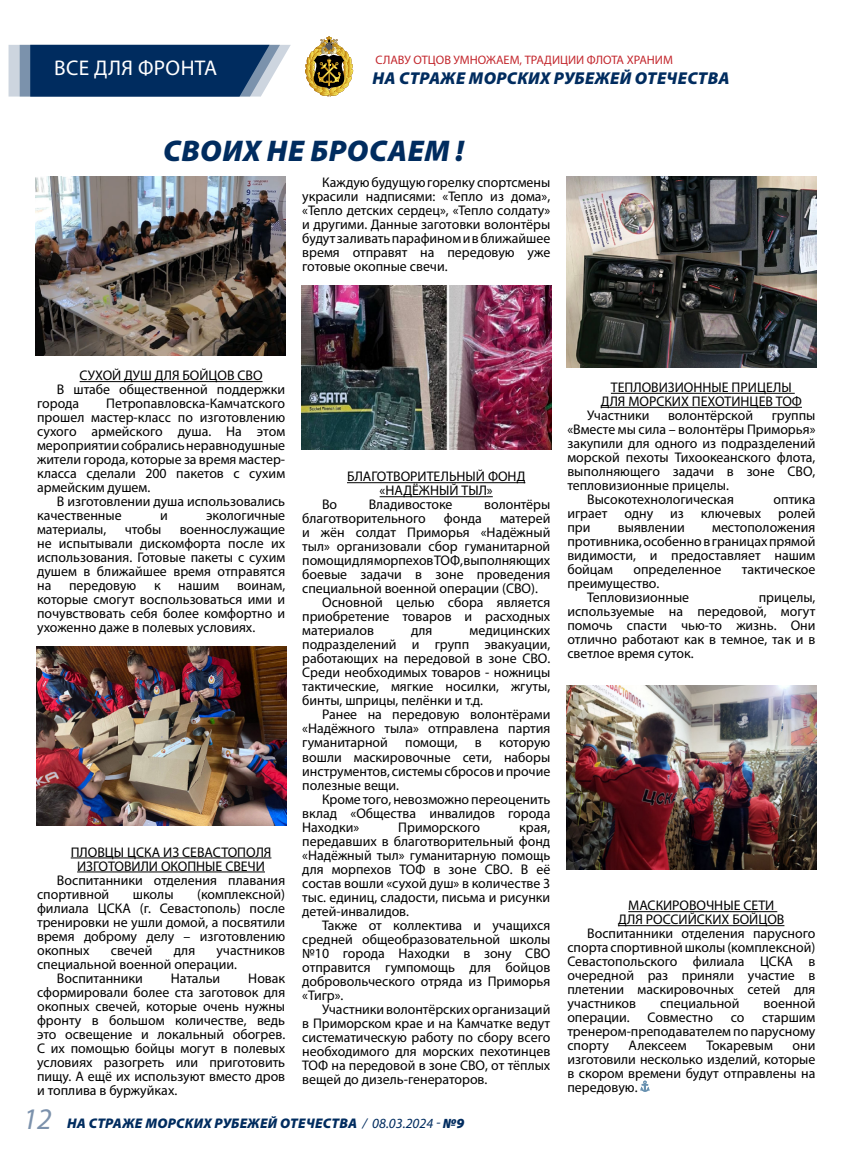
<style>
.page{position:relative;width:851px;height:1163px;background:#fff}
.page>*{position:absolute;margin:0;border:0;box-sizing:border-box;transform-origin:0 0}
.t1{font:italic 900 30px "Myriad Pro";letter-spacing:.02em;color:#002c5f}
.t2{font:21.3px "Myriad Pro";letter-spacing:.02em;color:#fff}
.t3{font:italic 900 17.2px "Myriad Pro";letter-spacing:.02em;color:#002c5f}
.t4{font:14px/14px "Myriad Pro";color:#000;text-align:justify}
.t5{font:italic 900 14px "Myriad Pro";letter-spacing:.02em;color:#002c5f}
.t6{font:12.3px "Myriad Pro";color:#c3272d}
.s1{font-weight:400;font-size:30px}
.s2{font-weight:400}
</style>
<div class="page">
<svg style="left:305px;top:36px;width:48px;height:61px"></svg>
<svg style="left:9px;top:45px;width:282px;height:52px;background:#274c77"></svg>
<hr style="left:80px;top:381px;width:182px;height:1px;background:#000">
<hr style="left:71px;top:857px;width:200px;height:1px;background:#000">
<hr style="left:77px;top:871px;width:188px;height:1px;background:#000">
<hr style="left:347px;top:482px;width:178px;height:1px;background:#000">
<hr style="left:379px;top:496px;width:113px;height:1px;background:#000">
<hr style="left:610px;top:393px;width:184px;height:1px;background:#000">
<hr style="left:600px;top:407px;width:201px;height:1px;background:#000">
<hr style="left:628px;top:911px;width:149px;height:1px;background:#000">
<hr style="left:618px;top:925px;width:166px;height:1px;background:#000">
<img style="left:35px;top:176px;width:250px;height:179px">
<svg style="left:640px;top:1080px;width:9px;height:11px"></svg>
<img style="left:36px;top:646px;width:250px;height:179px">
<img style="left:301px;top:285px;width:250px;height:164px">
<img style="left:566px;top:176px;width:250px;height:191px">
<img style="left:566px;top:685px;width:250px;height:184px">
<h2 class="t2" style="left:54px;top:55px;width:164px">ВСЕ ДЛЯ ФРОНТА</h2>
<p class="t6" style="left:375px;top:52px;width:299px">СЛАВУ ОТЦОВ УМНОЖАЕМ, ТРАДИЦИИ ФЛОТА ХРАНИМ</p>
<p class="t3" style="left:372px;top:69px;width:358px">НА СТРАЖЕ МОРСКИХ РУБЕЖЕЙ ОТЕЧЕСТВА</p>
<h1 class="t1" style="left:163px;top:134px;width:302px">СВОИХ НЕ БРОСАЕМ !</h1>
<p class="t4" style="left:302px;top:175px;width:249px;text-indent:20px">Каждую будущую горелку спортсмены украсили надписями: «Тепло из дома», «Тепло детских сердец», «Тепло солдату» и другими. Данные заготовки волонтёры будут заливать парафином и в ближайшее время отправят на передовую уже готовые окопные свечи.</p>
<p class="t4" style="left:80px;top:368px;width:184px">СУХОЙ ДУШ ДЛЯ БОЙЦОВ СВО</p>
<p class="t4" style="left:57px;top:382px;width:230px">В штабе общественной поддержки</p>
<p class="t4" style="left:37px;top:396px;width:44px">города</p>
<p class="t4" style="left:37px;top:396px;width:249px;text-indent:69px">Петропавловска-Камчатского прошел мастер-класс по изготовлению сухого армейского душа. На этом мероприятии собрались неравнодушные жители города, которые за время мастер&shy;класса сделали 200 пакетов с сухим армейским душем.</p>
<p class="t4" style="left:37px;top:494px;width:249px;text-indent:20px">В изготовлении душа использовались качественные</p>
<p class="t4" style="left:160px;top:508px;width:9px">и</p>
<p class="t4" style="left:206px;top:508px;width:80px">экологичные</p>
<p class="t4" style="left:37px;top:522px;width:71px">материалы,</p>
<p class="t4" style="left:125px;top:522px;width:38px">чтобы</p>
<p class="t4" style="left:37px;top:522px;width:249px;text-indent:143px">военнослужащие не испытывали дискомфорта после их использования. Готовые пакеты с сухим душем в ближайшее время отправятся на</p>
<p class="t4" style="left:37px;top:578px;width:249px;text-indent:200px">воинам, которые смогут воспользоваться ими и почувствовать себя более комфортно и ухоженно даже в полевых условиях.</p>
<p class="t4" style="left:69px;top:578px;width:69px">передовую</p>
<p class="t4" style="left:154px;top:578px;width:8px">к</p>
<p class="t4" style="left:178px;top:578px;width:43px">нашим</p>
<p class="t4" style="left:71px;top:844px;width:202px">ПЛОВЦЫ ЦСКА ИЗ СЕВАСТОПОЛЯ</p>
<p class="t4" style="left:77px;top:858px;width:189px">ИЗГОТОВИЛИ ОКОПНЫЕ СВЕЧИ</p>
<p class="t4" style="left:57px;top:872px;width:230px">Воспитанники отделения плавания</p>
<p class="t4" style="left:37px;top:886px;width:74px">спортивной</p>
<p class="t4" style="left:133px;top:886px;width:42px">школы</p>
<p class="t4" style="left:37px;top:886px;width:249px;text-indent:160px">(комплексной) филиала ЦСКА (г. Севастополь) после тренировки не ушли домой, а посвятили время доброму делу – изготовлению окопных</p>
<p class="t4" style="left:111px;top:942px;width:43px">свечей</p>
<p class="t4" style="left:174px;top:942px;width:23px">для</p>
<p class="t4" style="left:216px;top:942px;width:70px">участников</p>
<p class="t4" style="left:37px;top:956px;width:201px">специальной военной операции.</p>
<p class="t4" style="left:57px;top:970px;width:87px">Воспитанники</p>
<p class="t4" style="left:171px;top:970px;width:51px">Натальи</p>
<p class="t4" style="left:37px;top:970px;width:249px;text-indent:211px">Новак сформировали более ста заготовок для окопных свечей, которые очень нужны фронту в большом количестве, ведь это освещение и локальный обогрев.<br>С их помощью бойцы могут в полевых условиях разогреть или приготовить пищу. А ещё их используют вместо дров и топлива в буржуйках.</p>
<p class="t4" style="left:347px;top:469px;width:180px;text-align:center">БЛАГОТВОРИТЕЛЬНЫЙ ФОНД «НАДЁЖНЫЙ ТЫЛ»</p>
<p class="t4" style="left:322px;top:497px;width:17px">Во</p>
<p class="t4" style="left:368px;top:497px;width:85px">Владивостоке</p>
<p class="t4" style="left:484px;top:497px;width:68px">волонтёры</p>
<p class="t4" style="left:302px;top:511px;width:125px">благотворительного</p>
<p class="t4" style="left:444px;top:511px;width:40px">фонда</p>
<p class="t4" style="left:500px;top:511px;width:52px">матерей</p>
<p class="t4" style="left:302px;top:525px;width:249px">и жён солдат Приморья «Надёжный</p>
<p class="t4" style="left:302px;top:539px;width:249px">тыл» организовали сбор гуманитарной</p>
<p class="t4" style="left:302px;top:553px;width:249px">помощи для морпехов ТОФ, выполняющих</p>
<p class="t4" style="left:302px;top:567px;width:249px">боевые задачи в зоне проведения</p>
<p class="t4" style="left:302px;top:581px;width:237px">специальной военной операции (СВО).</p>
<p class="t4" style="left:322px;top:595px;width:230px">Основной целью сбора является</p>
<p class="t4" style="left:302px;top:609px;width:249px">приобретение товаров и расходных</p>
<p class="t4" style="left:302px;top:623px;width:73px">материалов</p>
<p class="t4" style="left:411px;top:623px;width:23px">для</p>
<p class="t4" style="left:302px;top:623px;width:249px;text-indent:167px">медицинских подразделений и групп эвакуации, работающих на передовой в зоне СВО.<br>Среди необходимых товаров - ножницы тактические, мягкие носилки, жгуты, бинты, шприцы, пелёнки и т.д.</p>
<p class="t4" style="left:302px;top:707px;width:249px;text-indent:20px">Ранее на передовую волонтёрами «Надёжного тыла» отправлена партия гуманитарной помощи, в которую вошли маскировочные сети, наборы инструментов, системы сбросов и прочие полезные вещи.</p>
<p class="t4" style="left:302px;top:791px;width:249px;text-indent:20px">Кроме того, невозможно переоценить вклад «Общества инвалидов города Находки»</p>
<p class="t4" style="left:398px;top:819px;width:83px">Приморского</p>
<p class="t4" style="left:302px;top:819px;width:249px;text-indent:217px">края, передавших в благотворительный фонд «Надёжный тыл» гуманитарную помощь для морпехов ТОФ в зоне СВО. В её состав вошли «сухой душ» в количестве 3 тыс. единиц, сладости, письма и рисунки детей-инвалидов.</p>
<p class="t4" style="left:302px;top:917px;width:249px;text-indent:20px">Также от коллектива и учащихся средней общеобразовательной школы №10 города Находки в зону СВО отправится гумпомощь для бойцов добровольческого отряда из Приморья «Тигр».</p>
<p class="t4" style="left:302px;top:1001px;width:249px;text-indent:20px">Участники волонтёрских организаций в Приморском крае и на Камчатке ведут систематическую работу по сбору всего необходимого для морских пехотинцев ТОФ на передовой в зоне СВО, от тёплых вещей до дизель-генераторов.</p>
<p class="t5" style="left:22px;top:1114px;width:443px"><span class="s1">12</span> НА СТРАЖЕ МОРСКИХ РУБЕЖЕЙ ОТЕЧЕСТВА <span class="s2">/ 08.03.2024 -</span> №9</p>
<p class="t4" style="left:610px;top:380px;width:182px">ТЕПЛОВИЗИОННЫЕ ПРИЦЕЛЫ</p>
<p class="t4" style="left:600px;top:394px;width:203px">ДЛЯ МОРСКИХ ПЕХОТИНЦЕВ ТОФ</p>
<p class="t4" style="left:587px;top:408px;width:64px">Участники</p>
<p class="t4" style="left:668px;top:408px;width:87px">волонтёрской</p>
<p class="t4" style="left:771px;top:408px;width:45px">группы</p>
<p class="t4" style="left:567px;top:422px;width:249px">«Вместе мы сила – волонтёры Приморья»</p>
<p class="t4" style="left:567px;top:436px;width:249px">закупили для одного из подразделений</p>
<p class="t4" style="left:567px;top:450px;width:249px">морской пехоты Тихоокеанского флота,</p>
<p class="t4" style="left:567px;top:464px;width:249px">выполняющего задачи в зоне СВО,</p>
<p class="t4" style="left:567px;top:478px;width:163px">тепловизионные прицелы.</p>
<p class="t4" style="left:587px;top:492px;width:148px">Высокотехнологическая</p>
<p class="t4" style="left:567px;top:492px;width:249px;text-indent:206px">оптика играет одну из ключевых ролей при</p>
<p class="t4" style="left:567px;top:520px;width:249px;text-indent:145px">местоположения противника, особенно в границах прямой видимости, и предоставляет нашим бойцам</p>
<p class="t4" style="left:617px;top:520px;width:68px">выявлении</p>
<p class="t4" style="left:633px;top:562px;width:89px">определенное</p>
<p class="t4" style="left:741px;top:562px;width:75px">тактическое</p>
<p class="t4" style="left:587px;top:576px;width:103px;text-indent:-20px">преимущество.<br>Тепловизионные</p>
<p class="t4" style="left:567px;top:590px;width:249px;text-indent:191px">прицелы, используемые на передовой, могут помочь спасти чью-то жизнь. Они отлично работают как в темное, так и в светлое время суток.</p>
<p class="t4" style="left:628px;top:898px;width:147px">МАСКИРОВОЧНЫЕ СЕТИ</p>
<p class="t4" style="left:618px;top:912px;width:168px">ДЛЯ РОССИЙСКИХ БОЙЦОВ</p>
<p class="t4" style="left:587px;top:926px;width:230px">Воспитанники отделения парусного</p>
<p class="t4" style="left:567px;top:940px;width:249px">спорта спортивной школы (комплексной)</p>
<p class="t4" style="left:567px;top:954px;width:249px">Севастопольского филиала ЦСКА в</p>
<p class="t4" style="left:567px;top:968px;width:249px">очередной раз приняли участие в</p>
<p class="t4" style="left:567px;top:982px;width:249px">плетении маскировочных сетей для</p>
<p class="t4" style="left:567px;top:996px;width:70px">участников</p>
<p class="t4" style="left:660px;top:996px;width:81px">специальной</p>
<p class="t4" style="left:763px;top:996px;width:53px">военной</p>
<p class="t4" style="left:567px;top:1010px;width:64px">операции.</p>
<p class="t4" style="left:647px;top:1010px;width:67px">Совместно</p>
<p class="t4" style="left:730px;top:1010px;width:15px">со</p>
<p class="t4" style="left:567px;top:1010px;width:249px;text-indent:195px">старшим тренером-преподавателем по парусному спорту</p>
<p class="t4" style="left:628px;top:1038px;width:60px">Алексеем</p>
<p class="t4" style="left:706px;top:1038px;width:68px">Токаревым</p>
<p class="t4" style="left:567px;top:1038px;width:249px;text-indent:225px">они изготовили несколько изделий, которые в скором времени будут отправлены на передовую.</p>
</div>
